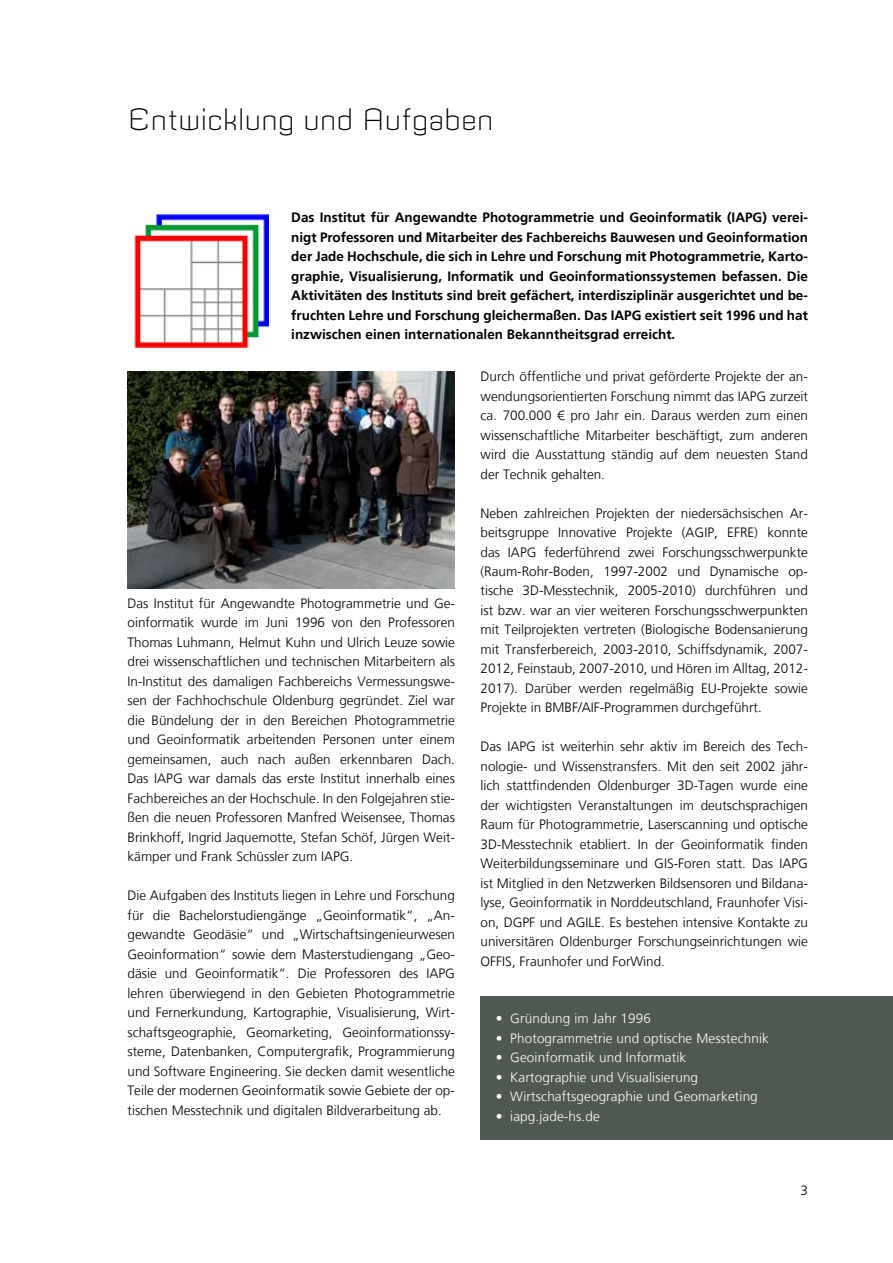
<style>
.page{position:relative;width:893px;height:1263px;background:#fff}
.page>*{position:absolute;margin:0;border:0;box-sizing:border-box;transform-origin:0 0}
.t1{font:300 30px "Armada";letter-spacing:-.005em;color:#000}
.t2{font:300 13.5px/19.5px "NDS Frutiger";color:#000;text-align:justify}
.t3{font:700 13.5px/19.5px "NDS Frutiger";color:#000;text-align:justify}
.t4{font:300 13.5px "NDS Frutiger";letter-spacing:.01em;color:#fff}
</style>
<div class="page">
<div style="left:480px;top:996px;width:413px;height:144px;background:#4f5851"></div>
<img style="left:128px;top:371px;width:327px;height:218px">
<img style="left:134px;top:214px;width:134px;height:135px">
<h1 class="t1" style="left:128px;top:101px;width:367px">Entwicklung und Aufgaben</h1>
<p class="t3" style="left:291px;top:208px;width:518px">Das Institut für Angewandte Photogrammetrie und Geoinformatik (IAPG) verei&shy;nigt Professoren und Mitarbeiter des Fachbereichs Bauwesen und Geoinformation der Jade Hochschule, die sich in Lehre und Forschung mit Photogrammetrie, Karto&shy;graphie, Visualisierung, Informatik und Geoinformationssystemen befassen. Die Aktivitäten des Instituts sind breit gefächert, interdisziplinär ausgerichtet und be&shy;fruchten Lehre und Forschung gleichermaßen. Das IAPG existiert seit 1996 und hat inzwischen einen internationalen Bekanntheitsgrad erreicht.</p>
<p class="t2" style="left:128px;top:593px;width:329px">Das Institut für Angewandte Photogrammetrie und Ge&shy;oinformatik wurde im Juni 1996 von den Professoren Thomas Luhmann, Helmut Kuhn und Ulrich Leuze sowie drei wissenschaftlichen und technischen Mitarbeitern als In-Institut des damaligen Fachbereichs Vermessungswe&shy;sen der Fachhochschule Oldenburg gegründet. Ziel war die Bündelung der in den Bereichen Photogrammetrie und Geoinformatik arbeitenden Personen unter einem gemeinsamen, auch nach außen erkennbaren Dach.<br>Das IAPG war damals das erste Institut innerhalb eines Fachbereiches an der Hochschule. In den Folgejahren stie&shy;ßen die neuen Professoren Manfred Weisensee, Thomas Brinkhoff, Ingrid Jaquemotte, Stefan Schöf, Jürgen Weit&shy;kämper und Frank Schüssler zum IAPG.</p>
<p class="t2" style="left:128px;top:886px;width:329px">Die Aufgaben des Instituts liegen in Lehre und Forschung für die Bachelorstudiengänge „Geoinformatik“, „An&shy;gewandte Geodäsie“ und „Wirtschaftsingenieurwesen Geoinformation“ sowie dem Masterstudiengang „Geo&shy;däsie und Geoinformatik“. Die Professoren des IAPG lehren überwiegend in den Gebieten Photogrammetrie und Fernerkundung, Kartographie, Visualisierung, Wirt&shy;schaftsgeographie, Geomarketing, Geoinformationssy&shy;steme, Datenbanken, Computergrafik, Programmierung und Software Engineering. Sie decken damit wesentliche Teile der modernen Geoinformatik sowie Gebiete der op&shy;tischen Messtechnik und digitalen Bildverarbeitung ab.</p>
<p class="t2" style="left:480px;top:367px;width:329px">Durch öffentliche und privat geförderte Projekte der an&shy;wendungsorientierten Forschung nimmt das IAPG zurzeit ca. 700.000 € pro Jahr ein. Daraus werden zum einen wissenschaftliche Mitarbeiter beschäftigt, zum anderen wird die Ausstattung ständig auf dem neuesten Stand der Technik gehalten.</p>
<p class="t2" style="left:480px;top:503px;width:329px">Neben zahlreichen Projekten der niedersächsischen Ar&shy;beitsgruppe Innovative Projekte (AGIP, EFRE) konnte das IAPG federführend zwei Forschungsschwerpunkte (Raum-Rohr-Boden, 1997-2002 und Dynamische op&shy;tische 3D-Messtechnik, 2005-2010) durchführen und ist bzw. war an vier weiteren Forschungsschwerpunkten mit Teilprojekten vertreten (Biologische Bodensanierung mit Transferbereich, 2003-2010, Schiffsdynamik, 2007- 2012, Feinstaub, 2007-2010, und Hören im Alltag, 2012- 2017). Darüber werden regelmäßig EU-Projekte sowie Projekte in BMBF/AIF-Programmen durchgeführt.</p>
<p class="t2" style="left:480px;top:737px;width:329px">Das IAPG ist weiterhin sehr aktiv im Bereich des Tech&shy;nologie- und Wissenstransfers. Mit den seit 2002 jähr&shy;lich stattfindenden Oldenburger 3D-Tagen wurde eine der wichtigsten Veranstaltungen im deutschsprachigen Raum für Photogrammetrie, Laserscanning und optische 3D-Messtechnik etabliert. In der Geoinformatik finden Weiterbildungsseminare und GIS-Foren statt. Das IAPG ist Mitglied in den Netzwerken Bildsensoren und Bildana&shy;lyse, Geoinformatik in Norddeutschland, Fraunhofer Visi&shy;on, DGPF und AGILE. Es bestehen intensive Kontakte zu universitären Oldenburger Forschungseinrichtungen wie OFFIS, Fraunhofer und ForWind.</p>
<p class="t4" style="left:496px;top:1011px;width:157px">• Gründung im Jahr 1996</p>
<p class="t4" style="left:496px;top:1030px;width:275px">• Photogrammetrie und optische Messtechnik</p>
<p class="t4" style="left:496px;top:1050px;width:192px">• Geoinformatik und Informatik</p>
<p class="t4" style="left:496px;top:1069px;width:204px">• Kartographie und Visualisierung</p>
<p class="t4" style="left:496px;top:1089px;width:264px">• Wirtschaftsgeographie und Geomarketing</p>
<p class="t4" style="left:496px;top:1108px;width:106px">• iapg.jade-hs.de</p>
<p class="t2" style="left:800px;top:1181px;width:9px">3</p>
</div>
